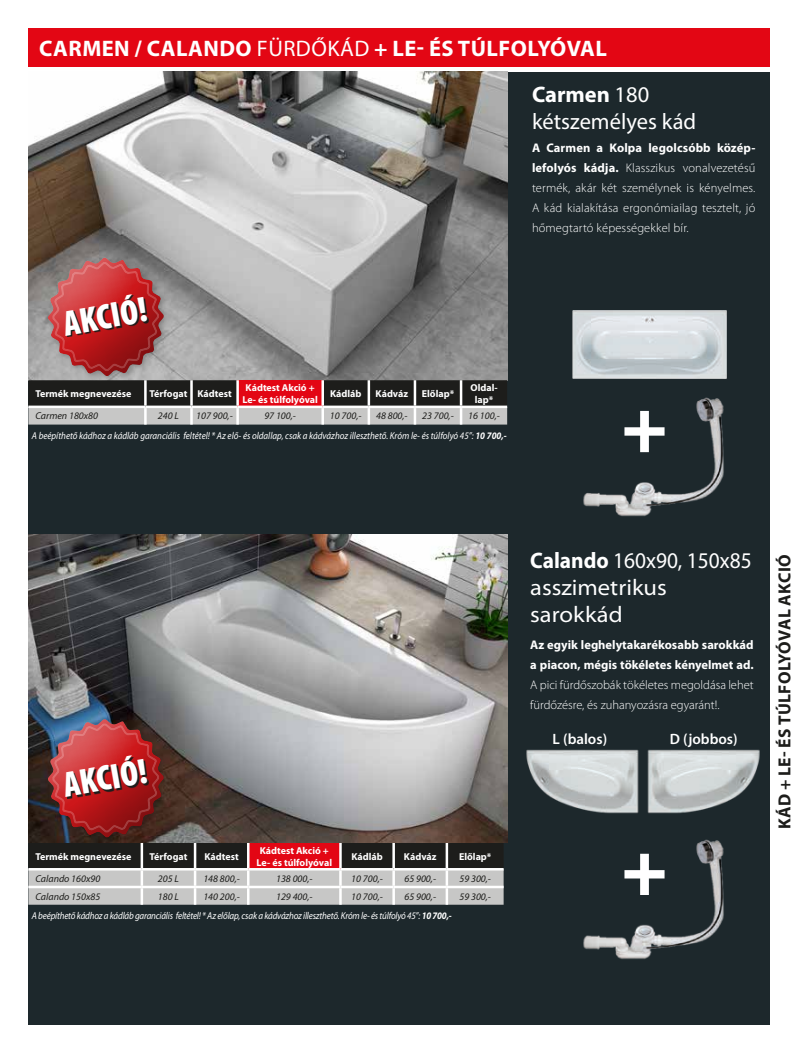
<style>
.page{position:relative;width:798px;height:1053px;background:#fff}
.page>*{position:absolute;margin:0;border:0;box-sizing:border-box;transform-origin:0 0}
.t1{font:900 77.5px "Myriad Pro";color:#fff}
.t2{font:900 condensed 35.88px "Myriad Pro";color:#fff}
.t3{font:semi-expanded 22.5px/27px "Myriad Pro";color:#fff}
.t4{font:700 22.5px "Myriad Pro";letter-spacing:.02em;color:#fff}
.t5{font:22.5px/27px "Myriad Pro";color:#fff}
.t6{font:700 17.5px "Myriad Pro";letter-spacing:.02em;color:#1d1d1b}
.t7{font:600 15px "Myriad Pro";color:#fff}
.t8{font:300 12.5px/20px "Myriad Pro";color:#fff}
.t9{font:700 12.5px/20px "Myriad Pro";color:#fff}
.t10{font:italic 10px "Myriad Pro";letter-spacing:-.01em;color:#fff;scale:.9 1}
.t11{font:700 10px/12px "Myriad Pro";color:#fff;text-align:center}
.t12{font:italic 10px "Myriad Pro";color:#1d1d1b}
.s1{font-weight:400}
.s2{font-weight:700}
.s3{font-weight:700;font-stretch:normal}
.s4{font-stretch:normal}
</style>
<div class="page">
<div style="left:28px;top:72px;width:741px;height:952px;background:#1d282c"></div>
<div style="left:28px;top:28px;width:741px;height:39px;background:#e30614"></div>
<img style="left:526px;top:749px;width:234px;height:65px">
<img style="left:28px;top:534px;width:479px;height:308px">
<img style="left:28px;top:72px;width:479px;height:175px">
<img style="left:572px;top:310px;width:154px;height:63px">
<svg style="left:28px;top:247px;width:479px;height:177px;background:#928181"></svg>
<svg style="left:67px;top:295px;width:81px;height:42px;background:#852021"></svg>
<svg style="left:28px;top:708px;width:475px;height:196px;background:#8f7d7d"></svg>
<svg style="left:67px;top:756px;width:81px;height:42px;background:#862021"></svg>
<img style="left:572px;top:373px;width:155px;height:144px">
<img style="left:583px;top:839px;width:141px;height:120px">
<h3 class="t4" style="left:39px;top:34px;width:569px">CARMEN / CALANDO <span class="s1">FÜRDŐKÁD</span> + LE- ÉS TÚLFOLYÓVAL</h3>
<h2 class="t2" style="left:60px;top:304px;width:86px;rotate:-10deg">AKCIÓ!</h2>
<p class="t11" style="left:35px;top:387px;width:97px">Termék megnevezése</p>
<p class="t11" style="left:149px;top:387px;width:84px">Térfogat Kádtest</p>
<p class="t11" style="left:242px;top:381px;width:77px">Kádtest Akció +<br>Le- és túlfolyóval</p>
<p class="t11" style="left:330px;top:387px;width:33px">Kádláb</p>
<p class="t11" style="left:375px;top:387px;width:34px">Kádváz</p>
<p class="t11" style="left:421px;top:387px;width:34px">Előlap*</p>
<p class="t11" style="left:470px;top:381px;width:29px">Oldal&shy;lap*</p>
<p class="t12" style="left:35px;top:410px;width:64px">Carmen 180x80</p>
<p class="t12" style="left:158px;top:410px;width:23px">240 L</p>
<p class="t12" style="left:196px;top:410px;width:38px">107 900,-</p>
<p class="t12" style="left:264px;top:410px;width:33px">97 100,-</p>
<p class="t12" style="left:330px;top:410px;width:33px">10 700,-</p>
<p class="t12" style="left:376px;top:410px;width:33px">48 800,-</p>
<p class="t12" style="left:422px;top:410px;width:33px">23 700,-</p>
<p class="t12" style="left:468px;top:410px;width:33px">16 100,-</p>
<p class="t10" style="left:32px;top:429px;width:529px">A beépíthető kádhoz a kádláb garanciális feltétel! * Az elő- és oldallap, csak a kádvázhoz illeszthető. Króm le- és túlfolyó 45”: <span class="s2">10 700,-</span></p>
<h3 class="t5" style="left:531px;top:80px;width:166px"><span class="s2">Carmen</span> 180 kétszemélyes kád</h3>
<p class="t8" style="left:531px;top:138px;width:225px;text-align:justify"><span class="s2">A Carmen a Kolpa legolcsóbb közép&shy;lefolyós kádja.</span> Klasszikus vonalvezetésű termék, akár két személynek is kényelmes.<br>A kád kialakítása ergonómiailag tesztelt, jó hőmegtartó képességekkel bír.</p>
<h1 class="t1" style="left:621px;top:382px;width:48px">+</h1>
<h2 class="t2" style="left:60px;top:765px;width:86px;rotate:-10deg">AKCIÓ!</h2>
<p class="t11" style="left:35px;top:850px;width:97px">Termék megnevezése</p>
<p class="t11" style="left:149px;top:850px;width:39px">Térfogat</p>
<p class="t11" style="left:204px;top:850px;width:36px">Kádtest</p>
<p class="t11" style="left:256px;top:844px;width:77px">Kádtest Akció +<br>Le- és túlfolyóval</p>
<p class="t11" style="left:351px;top:850px;width:33px">Kádláb</p>
<p class="t11" style="left:404px;top:850px;width:34px">Kádváz</p>
<p class="t11" style="left:459px;top:850px;width:34px">Előlap*</p>
<p class="t12" style="left:35px;top:872px;width:66px">Calando 160x90</p>
<p class="t12" style="left:158px;top:872px;width:23px">205 L</p>
<p class="t12" style="left:203px;top:872px;width:38px">148 800,-</p>
<p class="t12" style="left:276px;top:872px;width:38px">138 000,-</p>
<p class="t12" style="left:351px;top:872px;width:33px">10 700,-</p>
<p class="t12" style="left:404px;top:872px;width:33px">65 900,-</p>
<p class="t12" style="left:459px;top:872px;width:33px">59 300,-</p>
<p class="t12" style="left:35px;top:890px;width:66px">Calando 150x85</p>
<p class="t12" style="left:158px;top:890px;width:23px">180 L</p>
<p class="t12" style="left:203px;top:890px;width:38px">140 200,-</p>
<p class="t12" style="left:276px;top:890px;width:38px">129 400,-</p>
<p class="t12" style="left:351px;top:890px;width:33px">10 700,-</p>
<p class="t12" style="left:404px;top:890px;width:33px">65 900,-</p>
<p class="t12" style="left:459px;top:890px;width:33px">59 300,-</p>
<p class="t10" style="left:32px;top:909px;width:468px">A beépíthető kádhoz a kádláb garanciális feltétel! * Az előlap, csak a kádvázhoz illeszthető. Króm le- és túlfolyó 45”: <span class="s2">10 700,-</span></p>
<h3 class="t3" style="left:530px;top:547px;width:223px"><span class="s3">Calando</span> <span class="s4">160x90, 150x85 </span>asszimetrikus sarokkád</h3>
<p class="t9" style="left:530px;top:634px;width:225px">Az egyik leghelytakarékosabb sarokkád a piacon, mégis tökéletes kényelmet ad.</p>
<p class="t8" style="left:530px;top:675px;width:225px">A pici fürdőszobák tökéletes megoldása lehet fürdőzésre, és zuhanyozásra egyaránt!.</p>
<p class="t7" style="left:552px;top:729px;width:56px">L (balos)</p>
<p class="t7" style="left:669px;top:729px;width:69px">D (jobbos)</p>
<h1 class="t1" style="left:621px;top:824px;width:48px">+</h1>
<h3 class="t6" style="left:772px;top:829px;width:276px;rotate:-90deg">KÁD + LE- ÉS TÚLFOLYÓVAL AKCIÓ</h3>
</div>
